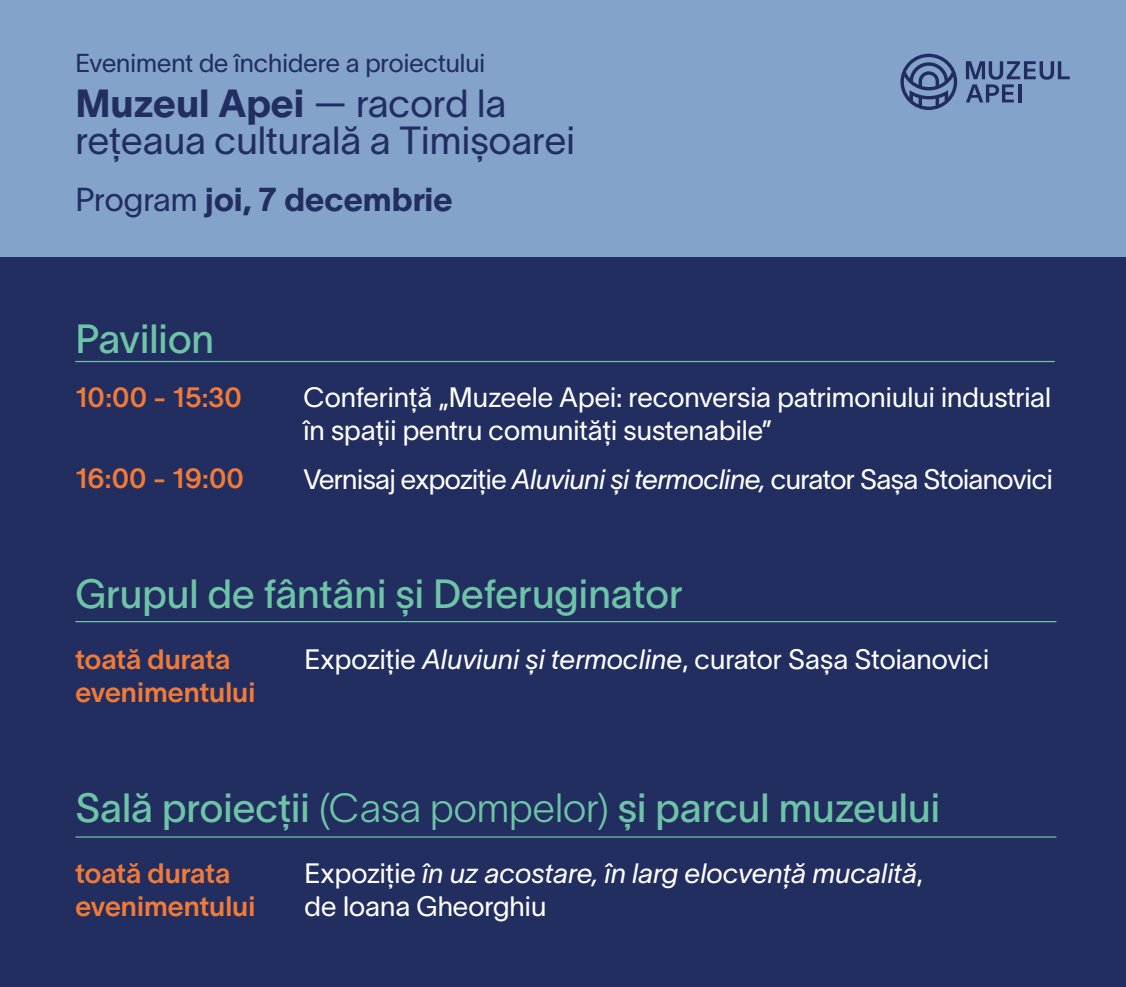
<style>
.page{position:relative;width:1126px;height:987px;background:#fff}
.page>*{position:absolute;margin:0;border:0;box-sizing:border-box;transform-origin:0 0}
.t1{font:40px "TWK Lausanne 400";color:#6dc4a7}
.t2{font:38.5px "TWK Lausanne 300";color:#222d60}
.t3{font:38.5px "TWK Lausanne 800";color:#222d60}
.t4{font:32.5px "TWK Lausanne 800";color:#222d60}
.t5{font:27.5px/33px "TWK Lausanne 300";color:#fff}
.t6{font:27.5px/33px "TWK Lausanne 600";color:#f07b38}
.t7{font:italic 27.5px/33px "TWK Lausanne 300";color:#fff}
.t8{font:27.5px "TWK Lausanne 300";letter-spacing:-.02em;color:#fff}
.t9{font:25.5px "TWK Lausanne 300";color:#222d60}
.s1{font-family:"TWK Lausanne 300"}
.s2{font-style:italic}
.s3{font-family:"TWK Lausanne 200"}
.s4{font-style:normal}
</style>
<div class="page">
<div style="left:0;top:256px;width:1126px;height:731px;background:#222d60"></div>
<div style="left:0;top:0;width:1126px;height:257px;background:#83a3ca"></div>
<hr style="left:75px;top:361px;width:979px;height:1px;background:#6dc4a7">
<hr style="left:75px;top:836px;width:981px;height:1px;background:#6dc4a7">
<hr style="left:75px;top:621px;width:981px;height:1px;background:#6dc4a7">
<svg style="left:900px;top:54px;width:57px;height:56px"></svg>
<svg style="left:966px;top:61px;width:103px;height:41px"></svg>
<svg style="left:1017px;top:84px;width:4px;height:18px"></svg>
<p class="t9" style="left:75px;top:45px;width:411px">Eveniment de închidere a proiectului</p>
<h2 class="t3" style="left:75px;top:76px;width:432px">Muzeul Apei <span class="s1">— racord la</span></h2>
<h2 class="t2" style="left:75px;top:113px;width:501px">rețeaua culturală a Timișoarei</h2>
<p class="t4" style="left:75px;top:177px;width:379px"><span class="s1">Program</span> joi, 7 decembrie</p>
<h1 class="t1" style="left:75px;top:310px;width:140px">Pavilion</h1>
<p class="t6" style="left:75px;top:379px;width:168px">10:00 - 15:30</p>
<p class="t6" style="left:75px;top:460px;width:170px">16:00 - 19:00</p>
<p class="t5" style="left:304px;top:379px;width:749px">Conferință „Muzeele Apei: reconversia patrimoniului industrial în spații pentru comunități sustenabile”</p>
<p class="t8" style="left:304px;top:459px;width:750px">Vernisaj expoziție <span class="s2">Aluviuni și termocline,</span> curator Sașa Stoianovici</p>
<h1 class="t1" style="left:75px;top:565px;width:609px">Grupul de fântâni și Deferuginator</h1>
<p class="t6" style="left:75px;top:640px;width:156px">toată durata</p>
<p class="t5" style="left:304px;top:640px;width:686px">Expoziție <span class="s2">Aluviuni și termocline</span>, curator Sașa Stoianovici</p>
<p class="t6" style="left:75px;top:673px;width:181px">evenimentului</p>
<h1 class="t1" style="left:75px;top:779px;width:866px">Sală proiecții <span class="s3">(Casa pompelor)</span> și parcul muzeului</h1>
<p class="t7" style="left:304px;top:855px;width:620px"><span class="s4">Expoziție</span> în uz acostare, în larg elocvență mucalită<span class="s4">, de Ioana Gheorghiu</span></p>
<p class="t6" style="left:75px;top:855px;width:181px">toată durata evenimentului</p>
</div>
